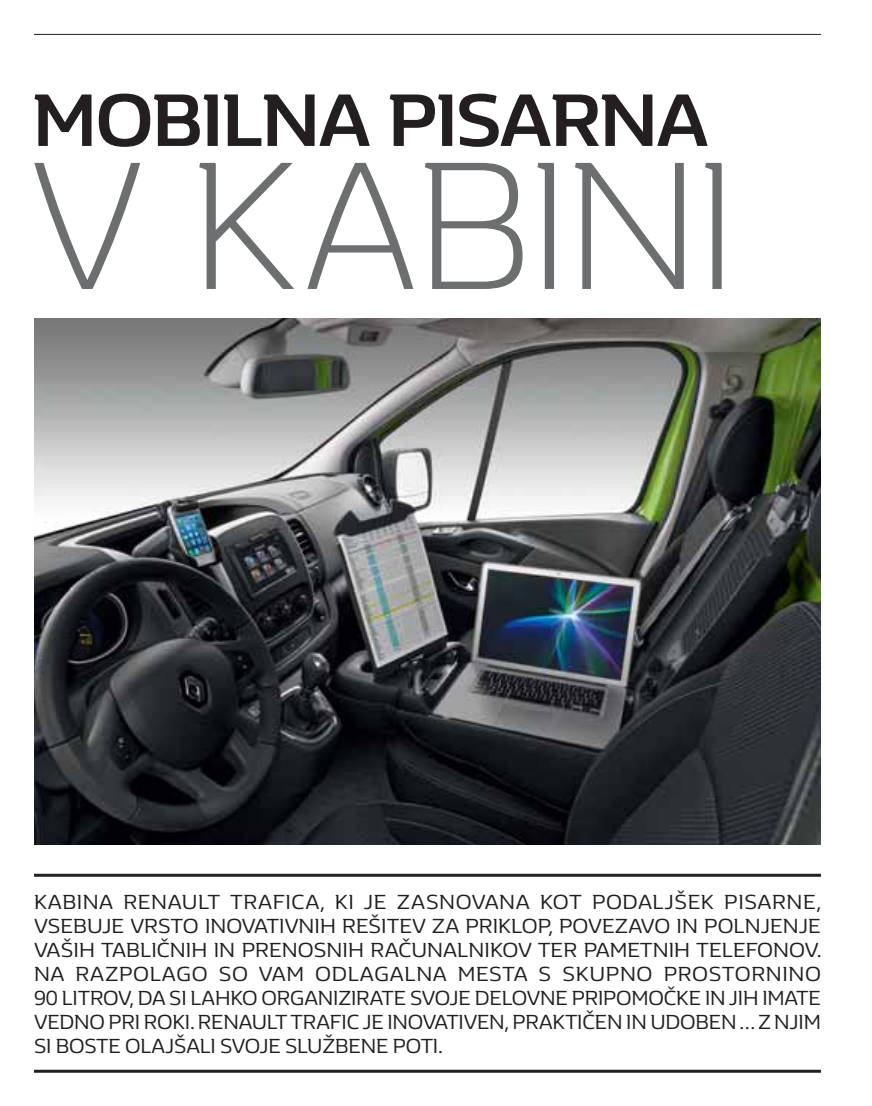
<style>
.page{position:relative;width:872px;height:1106px;background:#fff}
.page>*{position:absolute;margin:0;border:0;box-sizing:border-box;transform-origin:0 0}
.t1{font:300 187.5px "Renault Life";letter-spacing:-.03em;color:#6d6e70}
.t2{font:700 76.5px "Renault Life";letter-spacing:-.025em;color:#231f20}
.t3{font:21px/24px "Renault Life";letter-spacing:-.01em;color:#231f20;text-align:justify}
</style>
<div class="page">
<hr style="left:34px;top:34px;width:787px;height:1px;background:#231f20">
<img style="left:34px;top:318px;width:787px;height:526px">
<hr style="left:34px;top:873px;width:787px;height:3px;background:#231f20">
<hr style="left:34px;top:1069px;width:787px;height:3px;background:#231f20">
<h2 class="t2" style="left:32px;top:91px;width:677px">MOBILNA PISARNA</h2>
<h1 class="t1" style="left:28px;top:155px;width:713px">V KABINI</h1>
<p class="t3" style="left:34px;top:891px;width:789px">KABINA RENAULT TRAFICA, KI JE ZASNOVANA KOT PODALJŠEK PISARNE, VSEBUJE VRSTO INOVATIVNIH REŠITEV ZA PRIKLOP, POVEZAVO IN POLNJENJE VAŠIH TABLIČNIH IN PRENOSNIH RAČUNALNIKOV TER PAMETNIH TELEFONOV.<br>NA RAZPOLAGO SO VAM ODLAGALNA MESTA S SKUPNO PROSTORNINO 90 LITROV, DA SI LAHKO ORGANIZIRATE SVOJE DELOVNE PRIPOMOČKE IN JIH IMATE VEDNO PRI ROKI. RENAULT TRAFIC JE INOVATIVEN, PRAKTIČEN IN UDOBEN … Z NJIM SI BOSTE OLAJŠALI SVOJE SLUŽBENE POTI.</p>
</div>
